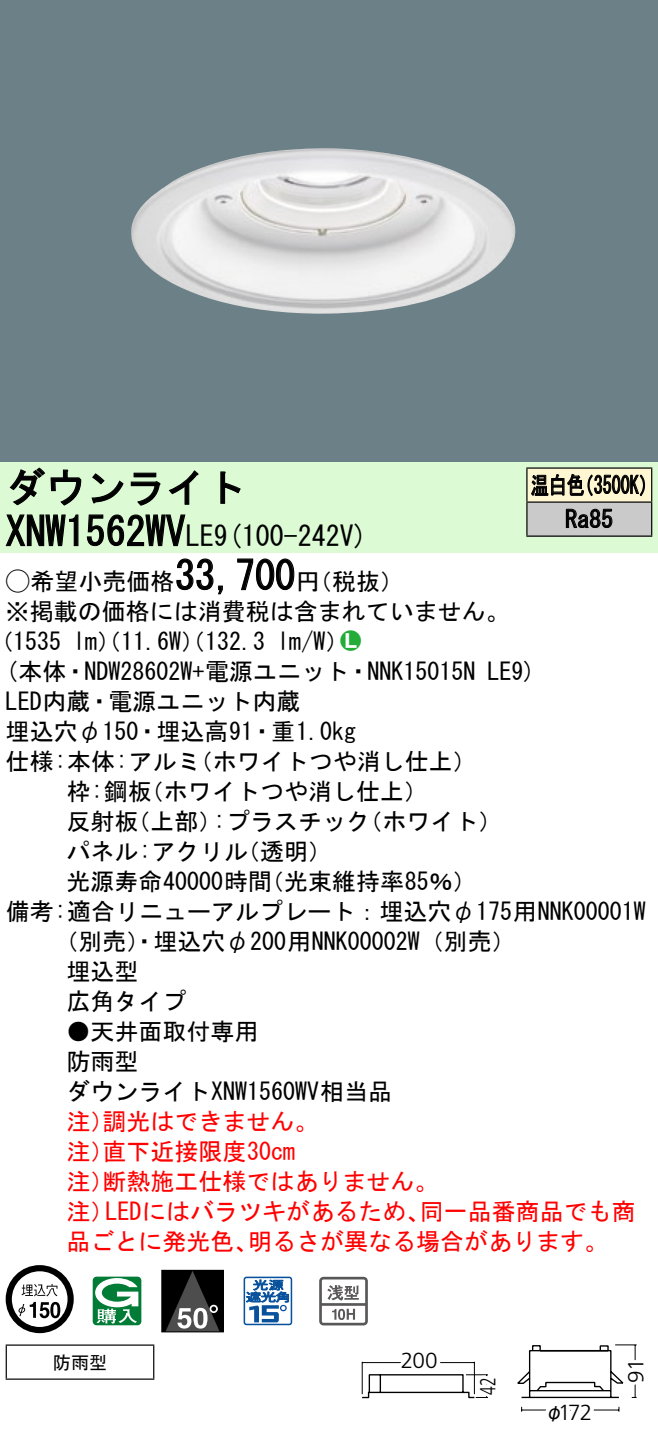
<style>
.page{position:relative;width:658px;height:1450px;background:#fff}
.page>*{position:absolute;margin:0;border:0;box-sizing:border-box;transform-origin:0 0}
.t1{font:40px "MS Gothic";color:#000}
.t2{font:28px "MS Gothic";color:#000}
.t3{font:24px/30px "MS Gothic";color:#000}
.t4{font:24px/30px "MS Gothic";color:#f00}
.t5{font:24px/34px "MS Gothic";color:#000;scale:.75 1}
.t6{font:24px "Ford Classification 1";color:#23ac38}
.t7{font:300 22px "Frutiger LT Std";letter-spacing:-.045em;color:#000}
.t8{font:300 22px "Frutiger LT Std";letter-spacing:-.045em;color:#000;scale:.72 1}
.t9{font:18px "MS Gothic";color:#000}
.t10{font:18px "Gothic MB101 Pro Regular 90 pv RKSJ H";color:#000}
.s1{font-size:28px}
.s2{font-family:"Ford Classification 1"}
.s3{color:#fff}
</style>
<div class="page">
<div style="left:0;top:0;width:658px;height:462px;background:#6c8087"></div>
<img style="left:131px;top:148px;width:384px;height:166px">
<div style="left:0;top:462px;width:658px;height:90px;background:#dcfad4"></div>
<svg style="left:9px;top:467px;width:73px;height:39px"></svg>
<svg style="left:91px;top:473px;width:33px;height:30px"></svg>
<svg style="left:130px;top:472px;width:30px;height:34px"></svg>
<svg style="left:168px;top:470px;width:30px;height:35px"></svg>
<svg style="left:220px;top:471px;width:21px;height:33px"></svg>
<svg style="left:5px;top:514px;width:74px;height:33px"></svg>
<svg style="left:86px;top:514px;width:100px;height:33px"></svg>
<svg style="left:176px;top:558px;width:47px;height:37px"></svg>
<svg style="left:237px;top:558px;width:58px;height:33px"></svg>
<svg style="left:6px;top:1265px;width:68px;height:68px"></svg>
<svg style="left:50px;top:1301px;width:10px;height:17px"></svg>
<svg style="left:93px;top:1276px;width:48px;height:49px"></svg>
<div style="left:162px;top:1270px;width:61px;height:61px;background:#000"></div>
<svg style="left:166px;top:1271px;width:53px;height:59px"></svg>
<div style="left:161px;top:1269px;width:63px;height:63px;border:1px solid #000"></div>
<svg style="left:243px;top:1276px;width:49px;height:49px"></svg>
<svg style="left:319px;top:1276px;width:49px;height:49px"></svg>
<hr style="left:6px;top:1344px;width:148px;height:1px;background:#000">
<hr style="left:6px;top:1345px;width:1px;height:33px;background:#000">
<hr style="left:153px;top:1345px;width:1px;height:33px;background:#000">
<hr style="left:6px;top:1378px;width:148px;height:1px;background:#000">
<div style="left:527px;top:468px;width:124px;height:34px;background:#fff6d2"></div>
<div style="left:527px;top:502px;width:124px;height:34px;background:#cacaca"></div>
<hr style="left:526px;top:467px;width:126px;height:2px;background:#000">
<hr style="left:526px;top:468px;width:1px;height:33px;background:#000">
<hr style="left:651px;top:468px;width:1px;height:33px;background:#000">
<hr style="left:526px;top:501px;width:126px;height:2px;background:#000">
<hr style="left:526px;top:502px;width:1px;height:33px;background:#000">
<hr style="left:651px;top:502px;width:1px;height:33px;background:#000">
<hr style="left:526px;top:535px;width:126px;height:2px;background:#000">
<svg style="left:531px;top:474px;width:114px;height:23px"></svg>
<svg style="left:565px;top:508px;width:47px;height:20px"></svg>
<hr style="left:361px;top:1361px;width:2px;height:33px;background:#000">
<svg style="left:362px;top:1361px;width:126px;height:38px"></svg>
<div style="left:411px;top:1350px;width:15px;height:20px;border:7px solid #fff;border-radius:50%"></div>
<div style="left:410px;top:1348px;width:17px;height:23px;border:7px solid #fff;border-radius:50%"></div>
<div style="left:424px;top:1350px;width:15px;height:20px;border:7px solid #fff;border-radius:50%"></div>
<div style="left:422px;top:1348px;width:18px;height:23px;border:7px solid #fff;border-radius:50%"></div>
<svg style="left:517px;top:1344px;width:120px;height:68px"></svg>
<h1 class="t1" style="left:6px;top:467px;width:242px">ダウンライト</h1>
<p class="t2" style="left:214px;top:522px;width:155px">(9 100-242 (V</p>
<h1 class="t1" style="left:6px;top:511px;width:210px">XNW1562WV<span class="s1">LE</span></h1>
<h1 class="t1" style="left:175px;top:555px;width:121px">33,700</h1>
<p class="t3" style="left:6px;top:566px;width:505px"><span class="s2">A</span>希望小売価格<br>※掲載の価格には消費税は含まれていません。</p>
<p class="t6" style="left:340px;top:629px;width:22px">2<span class="s3">7</span></p>
<p class="t3" style="left:296px;top:566px;width:109px">（円税抜(</p>
<p class="t3" style="left:277px;top:626px;width:73px">l m (W/</p>
<p class="t3" style="left:-11px;top:626px;width:74px">（1535</p>
<p class="t3" style="left:73px;top:626px;width:193px">lm）（11.6 ）（W 132.3</p>
<p class="t5" style="left:565px;top:468px;width:65px;text-indent:-34px">温白色<br>Ra85</p>
<p class="t5" style="left:575px;top:468px;width:109px">（3500 (K</p>
<p class="t3" style="left:6px;top:656px;width:471px">(本体・NDW28602 +W 電源ユニット・NNK15015N</p>
<p class="t3" style="left:6px;top:686px;width:296px">LED内蔵・電源ユニット内蔵</p>
<p class="t3" style="left:6px;top:716px;width:352px">埋込穴φ150・埋込高91・重1.0kg</p>
<p class="t3" style="left:189px;top:746px;width:290px">（ホワイトつや消し仕上(</p>
<p class="t3" style="left:140px;top:746px;width:289px;text-indent:-134px">仕様:本体:アルミ<br>（ホワイトつや消し仕上(</p>
<p class="t3" style="left:66px;top:776px;width:87px">枠:鋼板</p>
<p class="t3" style="left:487px;top:656px;width:50px">LE (9</p>
<p class="t3" style="left:66px;top:806px;width:73px">反射板</p>
<p class="t3" style="left:126px;top:806px;width:97px">（上部）</p>
<p class="t3" style="left:213px;top:806px;width:158px">:プラスチック</p>
<p class="t3" style="left:66px;top:836px;width:183px">パネル:アクリル</p>
<p class="t3" style="left:236px;top:836px;width:98px">（透明(</p>
<p class="t3" style="left:358px;top:806px;width:145px">（ホワイト(</p>
<p class="t3" style="left:66px;top:866px;width:207px">光源寿命40000時間</p>
<p class="t3" style="left:6px;top:896px;width:641px">備考:適合リニューアルプレート：埋込穴φ175用NNK00001W</p>
<p class="t3" style="left:54px;top:926px;width:463px">（別売）・埋込穴φ200用NNK00002 （W 別売(</p>
<p class="t3" style="left:66px;top:956px;width:74px">埋込型</p>
<p class="t3" style="left:66px;top:986px;width:121px">広角タイプ</p>
<p class="t3" style="left:66px;top:1016px;width:327px">●天井面取付専用<br>防雨型<br>ダウンライトXNW1560WV相当品</p>
<p class="t4" style="left:102px;top:1106px;width:217px">調光はできません。</p>
<p class="t3" style="left:260px;top:866px;width:218px">（光束維持率85％(</p>
<p class="t4" style="left:102px;top:1106px;width:194px;text-indent:-36px">注）<br>直下近接限度30cm</p>
<p class="t4" style="left:102px;top:1136px;width:337px;text-indent:-36px">注）<br>断熱施工仕様ではありません。</p>
<p class="t4" style="left:66px;top:1166px;width:49px">注）</p>
<p class="t4" style="left:66px;top:1196px;width:49px">注）</p>
<p class="t4" style="left:105px;top:1196px;width:326px">LEDにはバラツキがあるため、</p>
<p class="t4" style="left:420px;top:1196px;width:217px">同一品番商品でも商</p>
<p class="t4" style="left:66px;top:1226px;width:194px">品ごとに発光色、</p>
<p class="t4" style="left:248px;top:1226px;width:362px">明るさが異なる場合があります。</p>
<p class="t9" style="left:53px;top:1353px;width:55px">防雨型</p>
<p class="t7" style="left:401px;top:1347px;width:38px">200</p>
<p class="t8" style="left:475px;top:1394px;width:25px;rotate:-90deg">42</p>
<p class="t7" style="left:558px;top:1399px;width:35px">172</p>
<p class="t10" style="left:545px;top:1396px;width:19px">φ</p>
<p class="t7" style="left:623px;top:1382px;width:25px;rotate:-90deg">91</p>
</div>
